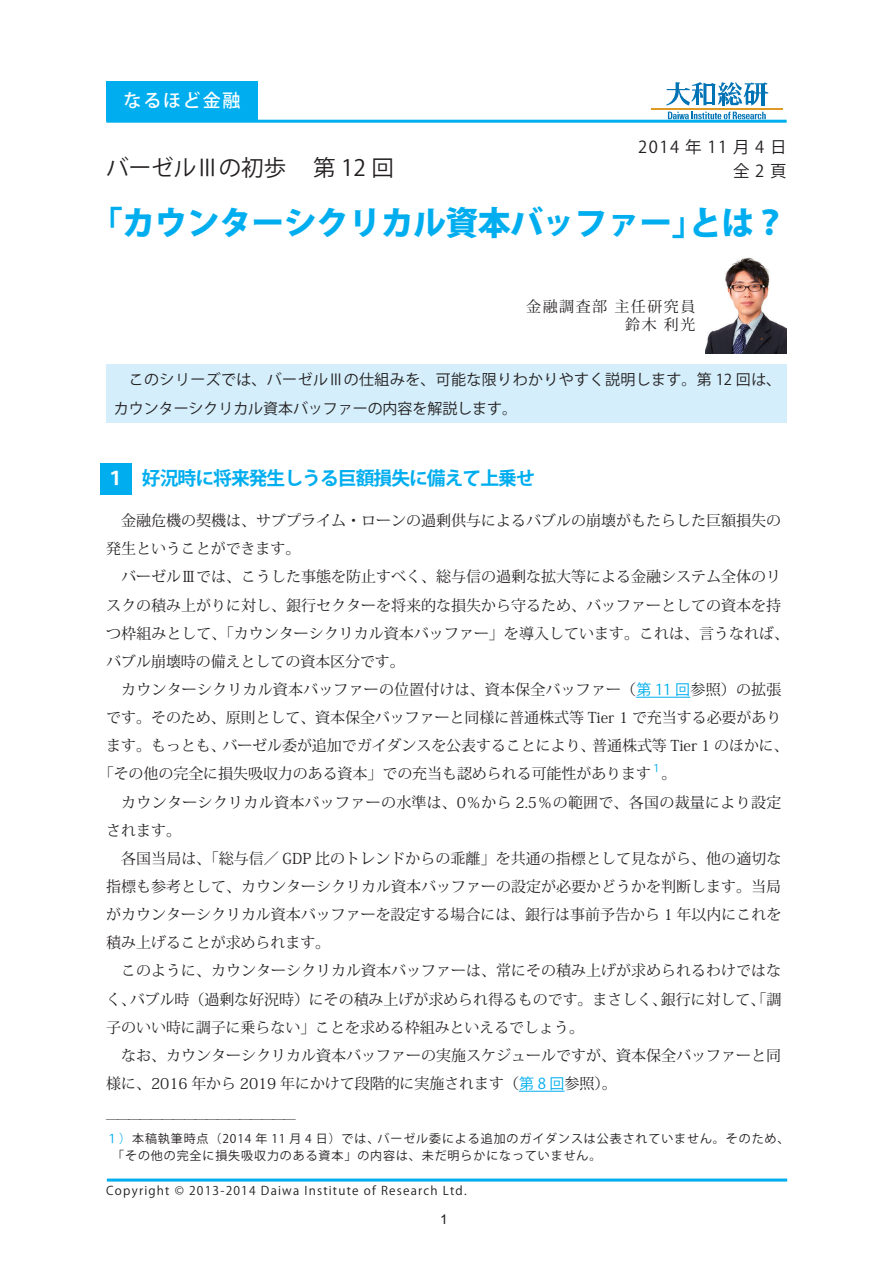
<style>
.page{position:relative;width:893px;height:1263px;background:#fff}
.page>*{position:absolute;margin:0;border:0;box-sizing:border-box;transform-origin:0 0}
.t1{font:800 33px "Koz Go Pro";letter-spacing:-.02em;color:#00aeef}
.t2{font:22.5px "Koz Go Pro";color:#231f20}
.t3{font:700 18.75px "Koz Go Pro";letter-spacing:-.05em;color:#00aeef}
.t4{font:500 18px "Koz Go Pro";letter-spacing:.1em;color:#fff}
.t5{font:16.5px "Koz Go Pro";letter-spacing:.35em;color:#231f20}
.t6{font:15px/28.2px "Koz Min Pro";color:#231f20}
.t7{font:15px/28.2px "Koz Go Pro";letter-spacing:.025em;color:#231f20}
.t8{font:15px "Koz Min Pro";letter-spacing:.02em;color:#231f20}
.t9{font:15px/18px "Koz Min Pro";letter-spacing:.1em;color:#231f20;text-align:right}
.t10{font:13.5px "Arial";color:#231f20}
.t11{font:12px/19.5px "Koz Go Pro";letter-spacing:.075em;color:#231f20}
.t12{font:12px "Koz Go Pro";letter-spacing:.1em;color:#231f20}
.t13{font:10.5px "Koz Go Pro";color:#00aeef}
.s1{color:#fff}
.s2{font-family:"Koz Go Pro";color:#00aeef}
.s3{color:#00aeef}
</style>
<div class="page">
<div style="left:101px;top:463px;width:31px;height:31px;background:#00aeef"></div>
<hr style="left:651px;top:109px;width:132px;height:1px;background:#dd9b26">
<svg style="left:668px;top:112px;width:98px;height:7px"></svg>
<svg style="left:666px;top:82px;width:102px;height:23px"></svg>
<hr style="left:106px;top:120px;width:681px;height:3px;background:#00aeef">
<hr style="left:107px;top:1178px;width:680px;height:3px;background:#00aeef">
<div style="left:106px;top:81px;width:152px;height:39px;background:#00aeef"></div>
<div style="left:106px;top:365px;width:681px;height:58px;background:#d4effb"></div>
<img style="left:706px;top:257px;width:81px;height:96px">
<hr style="left:636px;top:697px;width:54px;height:1px;background:#00aeef">
<hr style="left:519px;top:1091px;width:46px;height:1px;background:#00aeef">
<p class="t4" style="left:124px;top:89px;width:118px">なるほど金融</p>
<p class="t5" style="left:638px;top:136px;width:150px">2014年11月4日</p>
<h2 class="t2" style="left:106px;top:153px;width:289px">バーゼルⅢの初歩 第 12 回</h2>
<p class="t5" style="left:733px;top:160px;width:55px">全2頁</p>
<h1 class="t1" style="left:90px;top:201px;width:698px">「カウンターシクリカル資本バッファー」とは？</h1>
<p class="t9" style="left:526px;top:297px;width:171px">金融調査部 主任研究員鈴木 利光</p>
<p class="t7" style="left:114px;top:366px;width:669px;text-indent:15px">このシリーズでは、バーゼルⅢの仕組みを、可能な限りわかりやすく説明します。第 12 回は、カウンターシクリカル資本バッファーの内容を解説します。</p>
<p class="t3" style="left:106px;top:466px;width:430px"><span class="s1">１　</span>好況時に将来発生しうる巨額損失に備えて上乗せ</p>
<p class="t6" style="left:106px;top:506px;width:676px;text-indent:15px">金融危機の契機は、サブプライム・ローンの過剰供与によるバブルの崩壊がもたらした巨額損失の発生ということができます。</p>
<p class="t6" style="left:106px;top:562px;width:684px;text-indent:15px">バーゼルⅢでは、こうした事態を防止すべく、総与信の過剰な拡大等による金融システム全体のリスクの積み上がりに対し、銀行セクターを将来的な損失から守るため、バッファーとしての資本を持つ枠組みとして、「カウンターシクリカル資本バッファー」を導入しています。これは、言うなれば、バブル崩壊時の備えとしての資本区分です。</p>
<p class="t6" style="left:121px;top:675px;width:662px">カウンターシクリカル資本バッファーの位置付けは、資本保全バッファー（<span class="s2">第 11 回</span>参照）の拡張</p>
<p class="t6" style="left:106px;top:703px;width:676px">です。そのため、原則として、資本保全バッファーと同様に普通株式等 Tier 1 で充当する必要があり</p>
<p class="t6" style="left:106px;top:731px;width:684px">ます。もっとも、バーゼル委が追加でガイダンスを公表することにより、普通株式等 Tier 1 のほかに、</p>
<p class="t6" style="left:99px;top:759px;width:554px">「その他の完全に損失吸収力のある資本」での充当も認められる可能性があります</p>
<p class="t13" style="left:651px;top:761px;width:12px">１</p>
<p class="t6" style="left:662px;top:759px;width:16px">。</p>
<p class="t8" style="left:121px;top:791px;width:662px">カウンターシクリカル資本バッファーの水準は、0％から 2.5％の範囲で、各国の裁量により設定</p>
<p class="t6" style="left:106px;top:816px;width:76px">されます。</p>
<p class="t6" style="left:121px;top:844px;width:662px">各国当局は、「総与信／ GDP 比のトレンドからの乖離」を共通の指標として見ながら、他の適切な</p>
<p class="t6" style="left:106px;top:872px;width:676px">指標も参考として、カウンターシクリカル資本バッファーの設定が必要かどうかを判断します。当局</p>
<p class="t6" style="left:106px;top:900px;width:677px">がカウンターシクリカル資本バッファーを設定する場合には、銀行は事前予告から 1 年以内にこれを</p>
<p class="t6" style="left:106px;top:928px;width:225px">積み上げることが求められます。</p>
<p class="t6" style="left:121px;top:956px;width:661px">このように、カウンターシクリカル資本バッファーは、常にその積み上げが求められるわけではな</p>
<p class="t6" style="left:106px;top:984px;width:677px">く、バブル時（過剰な好況時）にその積み上げが求められ得るものです。まさしく、銀行に対して、「調</p>
<p class="t6" style="left:106px;top:1013px;width:479px">子のいい時に調子に乗らない」ことを求める枠組みといえるでしょう。</p>
<p class="t6" style="left:121px;top:1041px;width:661px">なお、カウンターシクリカル資本バッファーの実施スケジュールですが、資本保全バッファーと同</p>
<p class="t6" style="left:106px;top:1069px;width:512px">様に、2016 年から 2019 年にかけて段階的に実施されます（<span class="s2">第 8 回</span>参照）。</p>
<p class="t11" style="left:106px;top:1110px;width:685px">―――――――――――――――――<br><span class="s3">１）</span>本稿執筆時点（2014 年 11 月 4 日）では、バーゼル委による追加のガイダンスは公表されていません。そのため、</p>
<p class="t11" style="left:112px;top:1146px;width:491px">「その他の完全に損失吸収力のある資本」の内容は、未だ明らかになっていません。</p>
<p class="t12" style="left:106px;top:1182px;width:362px">Copyright © 2013-2014 Daiwa Institute of Research Ltd.</p>
<p class="t10" style="left:440px;top:1210px;width:9px">1</p>
</div>
